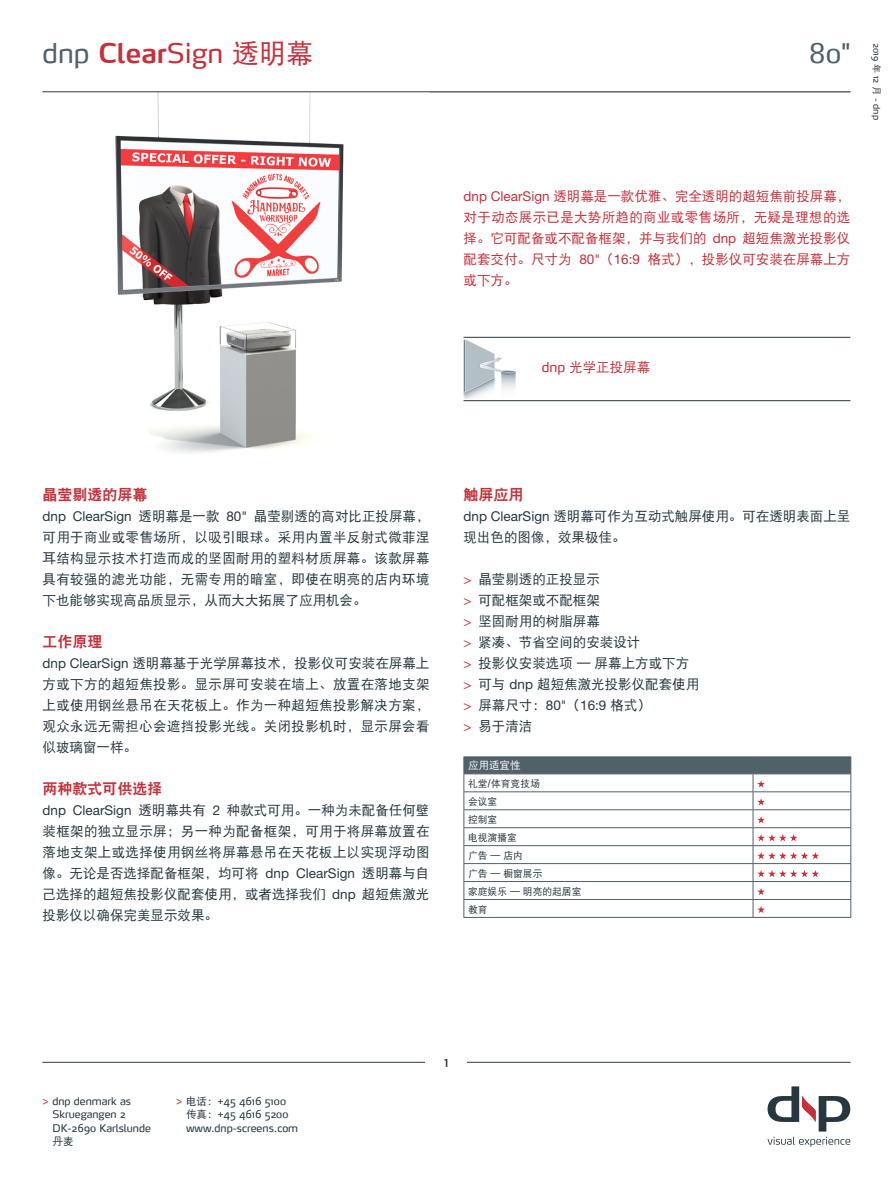
<style>
.page{position:relative;width:893px;height:1188px;background:#fff}
.page>*{position:absolute;margin:0;border:0;box-sizing:border-box;transform-origin:0 0}
.t1{font:600 27px "Max";color:#c4303b}
.t2{font:27px "Max";color:#50616a}
.t3{font:15px "DFP Hei W9";color:#c4333d}
.t4{font:15px "Max";color:#27373f}
.t5{font:13.5px/21px "DFP Hei W5";color:#27373f;text-align:justify}
.t6{font:13.5px/21px "DFP Hei W5";color:#c4303b;text-align:justify}
.t7{font:10.5px/13.5px "Max";color:#27373f}
.t8{font:10.5px "DFP Hei W5";color:#fff}
.t9{font:10.5px "DFP Hei W5";color:#27373f}
.t10{font:9.75px "DFP Hei W5";color:#27373f}
.t11{font:9px "Max";color:#27373f}
.s1{font-weight:400;color:#50616a}
.s2{font-weight:400}
.s3{font-family:"DFP Hei W5";font-weight:400}
.s4{font-family:"DFP Hei W5"}
.s5{font-family:"Helvetica Neue LT Std"}
.s6{font-family:"Max"}
.s7{font-family:"Helvetica Neue LT";color:#c4333d}
.s8{color:#c4303b}
</style>
<div class="page">
<svg style="left:767px;top:1086px;width:83px;height:61px"></svg>
<hr style="left:43px;top:1062px;width:807px;height:1px;background:#50616a">
<hr style="left:463px;top:917px;width:290px;height:1px;background:#50616a">
<hr style="left:753px;top:917px;width:98px;height:1px;background:#50616a">
<svg style="left:463px;top:757px;width:388px;height:160px"></svg>
<img style="left:43px;top:92px;width:386px;height:361px">
<div style="left:426px;top:1055px;width:41px;height:14px;background:#fff"></div>
<hr style="left:463px;top:337px;width:387px;height:1px;background:#27373f">
<hr style="left:463px;top:400px;width:387px;height:1px;background:#27373f">
<svg style="left:464px;top:339px;width:52px;height:60px"></svg>
<hr style="left:43px;top:91px;width:807px;height:1px;background:#50616a">
<h1 class="t1" style="left:43px;top:36px;width:272px"><span class="s1">dnp</span> Clear<span class="s2">Sign</span> <span class="s3">透明幕</span></h1>
<p class="t2" style="left:809px;top:36px;width:42px">80"</p>
<p class="t11" style="left:882px;top:43px;width:79px;rotate:90deg">2019 <span class="s4">年</span> 12 <span class="s4">月</span> - dnp</p>
<p class="t6" style="left:463px;top:186px;width:388px"><span class="s5">dnp ClearSign</span> 透明幕是一款优雅、完全透明的超短焦前投屏幕，对于动态展示已是大势所趋的商业或零售场所，无疑是理想的选择。它可配备或不配备框架，并与我们的 <span class="s5">dnp</span> 超短焦激光投影仪配套交付。尺寸为 <span class="s5">80"</span>（<span class="s5">16:9</span> 格式），投影仪可安装在屏幕上方或下方。</p>
<p class="t6" style="left:542px;top:357px;width:110px"><span class="s6">dnp</span> 光学正投屏幕</p>
<p class="t3" style="left:43px;top:487px;width:106px">晶莹剔透的屏幕</p>
<p class="t5" style="left:43px;top:506px;width:388px"><span class="s5">dnp ClearSign</span> 透明幕是一款 <span class="s5">80"</span> 晶莹剔透的高对比正投屏幕，可用于商业或零售场所，以吸引眼球。采用内置半反射式微菲涅耳结构显示技术打造而成的坚固耐用的塑料材质屏幕。该款屏幕具有较强的滤光功能，无需专用的暗室，即使在明亮的店内环境下也能够实现高品质显示，从而大大拓展了应用机会。</p>
<p class="t3" style="left:43px;top:634px;width:61px">工作原理</p>
<p class="t5" style="left:43px;top:653px;width:388px"><span class="s5">dnp ClearSign</span> 透明幕基于光学屏幕技术，投影仪可安装在屏幕上方或下方的超短焦投影。显示屏可安装在墙上、放置在落地支架上或使用钢丝悬吊在天花板上。作为一种超短焦投影解决方案，观众永远无需担心会遮挡投影光线。关闭投影机时，显示屏会看似玻璃窗一样。</p>
<p class="t3" style="left:43px;top:781px;width:121px">两种款式可供选择</p>
<p class="t5" style="left:43px;top:800px;width:388px"><span class="s5">dnp ClearSign</span> 透明幕共有 <span class="s5">2</span> 种款式可用。一种为未配备任何壁装框架的独立显示屏；另一种为配备框架，可用于将屏幕放置在落地支架上或选择使用钢丝将屏幕悬吊在天花板上以实现浮动图像。无论是否选择配备框架，均可将 <span class="s5">dnp ClearSign</span> 透明幕与自己选择的超短焦投影仪配套使用，或者选择我们 <span class="s5">dnp</span> 超短焦激光投影仪以确保完美显示效果。</p>
<p class="t3" style="left:463px;top:487px;width:61px">触屏应用</p>
<p class="t5" style="left:463px;top:506px;width:388px"><span class="s5">dnp ClearSign</span> 透明幕可作为互动式触屏使用。可在透明表面上呈现出色的图像，效果极佳。</p>
<p class="t5" style="left:463px;top:569px;width:138px"><span class="s7">&gt;</span> 晶莹剔透的正投显示</p>
<p class="t5" style="left:463px;top:590px;width:138px"><span class="s7">&gt;</span> 可配框架或不配框架</p>
<p class="t5" style="left:463px;top:611px;width:138px"><span class="s7">&gt;</span> 坚固耐用的树脂屏幕</p>
<p class="t5" style="left:463px;top:632px;width:178px"><span class="s7">&gt;</span> 紧凑、节省空间的安装设计</p>
<p class="t5" style="left:463px;top:653px;width:227px"><span class="s7">&gt;</span> 投影仪安装选项 — 屏幕上方或下方</p>
<p class="t5" style="left:463px;top:674px;width:237px"><span class="s7">&gt;</span> 可与 <span class="s5">dnp</span> 超短焦激光投影仪配套使用</p>
<p class="t5" style="left:463px;top:695px;width:189px"><span class="s7">&gt;</span> 屏幕尺寸：<span class="s5">80"</span>（<span class="s5">16:9</span> 格式）</p>
<p class="t5" style="left:463px;top:716px;width:70px"><span class="s7">&gt;</span> 易于清洁</p>
<p class="t8" style="left:468px;top:760px;width:54px">应用适宜性</p>
<p class="t10" style="left:468px;top:779px;width:73px">礼堂<span class="s6">/</span>体育竞技场</p>
<p class="t10" style="left:468px;top:797px;width:31px">会议室</p>
<p class="t10" style="left:468px;top:815px;width:31px">控制室</p>
<p class="t10" style="left:468px;top:832px;width:50px">电视演播室</p>
<p class="t10" style="left:468px;top:850px;width:56px">广告 — 店内</p>
<p class="t10" style="left:468px;top:868px;width:76px">广告 — 橱窗展示</p>
<p class="t10" style="left:468px;top:886px;width:115px">家庭娱乐 — 明亮的起居室</p>
<p class="t10" style="left:468px;top:904px;width:21px">教育</p>
<p class="t7" style="left:53px;top:1094px;width:100px;text-indent:-10px"><span class="s8">&gt;</span> dnp denmark as<br>Skruegangen 2<br>DK-2690 Karlslunde</p>
<p class="t9" style="left:53px;top:1136px;width:22px">丹麦</p>
<p class="t7" style="left:186px;top:1094px;width:114px;text-indent:-10px"><span class="s8">&gt;</span> <span class="s4">电话：</span>+45 4616 5100<span class="s4">传真：</span>+45 4616 5200 www.dnp-screens.com</p>
<p class="t4" style="left:444px;top:1052px;width:6px">1</p>
</div>
